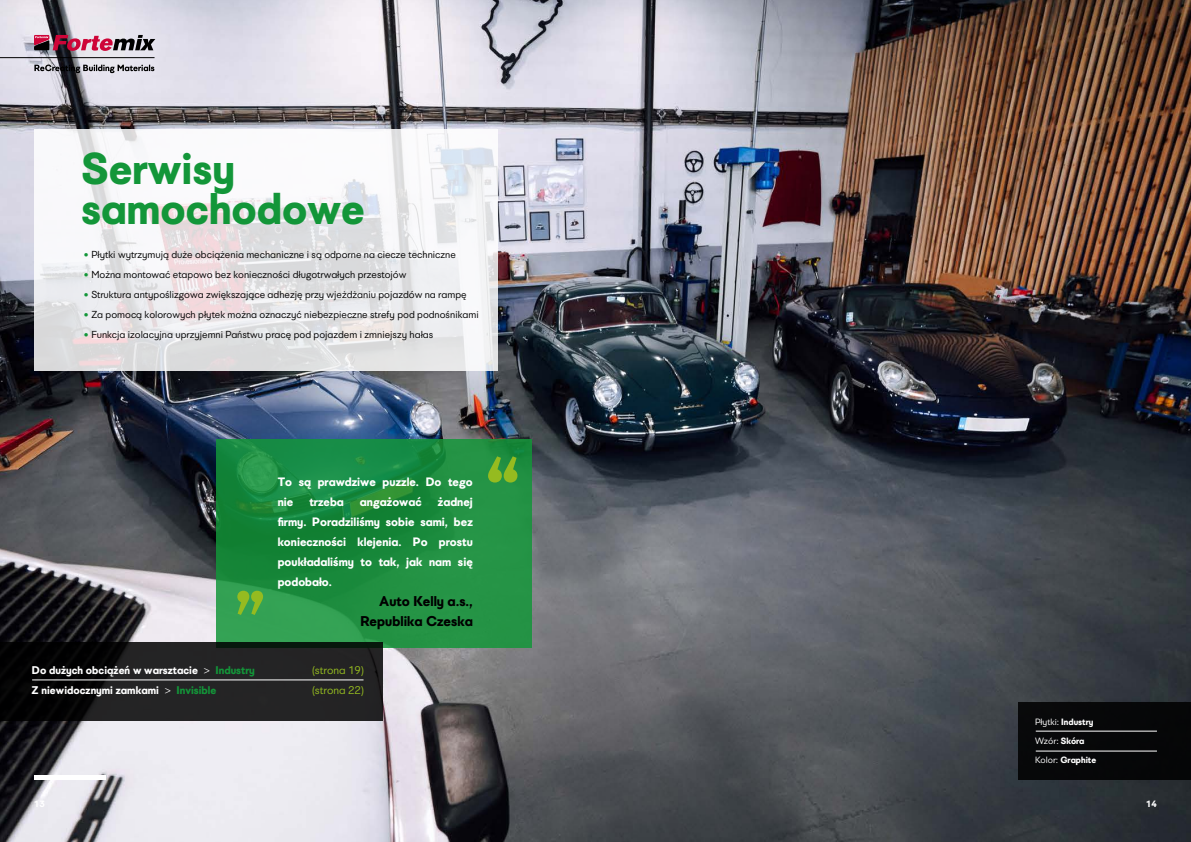
<style>
.page{position:relative;width:1191px;height:842px;background:#fff}
.page>*{position:absolute;margin:0;border:0;box-sizing:border-box;transform-origin:0 0}
.t1{font:700 44px/40px "UEFA Supercup";color:#139639}
.t2{font:700 14px/20px "UEFA Supercup";color:#000;text-align:right}
.t3{font:700 12px/20px "UEFA Supercup";color:#fff}
.t4{font:700 11px "UEFA Supercup";color:#fff}
.t5{font:11px "UEFA Supercup";color:#95bb20}
.t6{font:10px "UEFA Supercup";color:#000}
.t7{font:700 9px/19px "UEFA Supercup";color:#fff}
.s1{font-weight:700;color:#139639}
.s2{font-weight:300}
.s3{color:#139639}
.s4{font-weight:400}
</style>
<div class="page">
<img style="left:0;top:0;width:1191px;height:842px">
<div style="left:34px;top:775px;width:72px;height:5px;background:#fff"></div>
<div style="left:1018px;top:702px;width:173px;height:78px;background:#070709"></div>
<hr style="left:1035px;top:731px;width:122px;height:1px;background:#fff">
<hr style="left:1035px;top:751px;width:122px;height:1px;background:#fff">
<svg style="left:216px;top:439px;width:315px;height:208px;background:#1e8e41"></svg>
<svg style="left:237px;top:591px;width:26px;height:24px"></svg>
<svg style="left:488px;top:456px;width:29px;height:26px"></svg>
<svg style="left:0;top:642px;width:383px;height:79px;background:#1b1b1c"></svg>
<hr style="left:32px;top:680px;width:331px;height:1px;background:#fff">
<svg style="left:34px;top:130px;width:463px;height:241px"></svg>
<svg style="left:34px;top:35px;width:121px;height:16px;background:#9a5d71"></svg>
<svg style="left:34px;top:65px;width:120px;height:8px"></svg>
<hr style="left:0;top:57px;width:154px;height:1px;background:#000">
<h1 class="t1" style="left:81px;top:149px;width:285px">Serwisy samochodowe</h1>
<p class="t6" style="left:83px;top:249px;width:374px"><span class="s1">•</span> Płytki wytrzymują duże obciążenia mechaniczne i są odporne na ciecze techniczne</p>
<p class="t6" style="left:83px;top:269px;width:324px"><span class="s1">•</span> Można montować etapowo bez konieczności długotrwałych przestojów</p>
<p class="t6" style="left:83px;top:289px;width:385px"><span class="s1">•</span> Struktura antypoślizgowa zwiększające adhezję przy wjeżdżaniu pojazdów na rampę</p>
<p class="t6" style="left:83px;top:309px;width:397px"><span class="s1">•</span> Za pomocą kolorowych płytek można oznaczyć niebezpieczne strefy pod podnośnikami</p>
<p class="t6" style="left:83px;top:329px;width:351px"><span class="s1">•</span> Funkcja izolacyjna uprzyjemni Państwu pracę pod pojazdem i zmniejszy hałas</p>
<p class="t3" style="left:278px;top:472px;width:196px">To są prawdziwe puzzle. Do tego nie</p>
<p class="t3" style="left:309px;top:492px;width:36px">trzeba</p>
<p class="t3" style="left:360px;top:492px;width:63px">angażować</p>
<p class="t3" style="left:278px;top:492px;width:197px;text-align:justify;text-indent:160px">żadnej firmy. Poradziliśmy sobie sami, bez konieczności klejenia. Po prostu poukładaliśmy to tak, jak nam się podobało.</p>
<h2 class="t2" style="left:360px;top:592px;width:114px">Auto Kelly a.s.,<br>Republika Czeska</h2>
<p class="t4" style="left:32px;top:663px;width:224px">Do dużych obciążeń w warsztacie <span class="s2">&gt;</span> <span class="s3">Industry</span></p>
<p class="t5" style="left:312px;top:663px;width:53px">(strona 19)</p>
<p class="t4" style="left:32px;top:683px;width:186px">Z niewidocznymi zamkami <span class="s2">&gt;</span> <span class="s3">Invisible</span></p>
<p class="t5" style="left:312px;top:683px;width:53px">(strona 22)</p>
<p class="t7" style="left:1035px;top:712px;width:63px"><span class="s4">Płytki:</span> Industry<br><span class="s4">Wzór:</span> Skóra<br><span class="s4">Kolor:</span> Graphite</p>
<p class="t7" style="left:34px;top:795px;width:12px">13</p>
<p class="t7" style="left:1146px;top:795px;width:12px">14</p>
</div>
